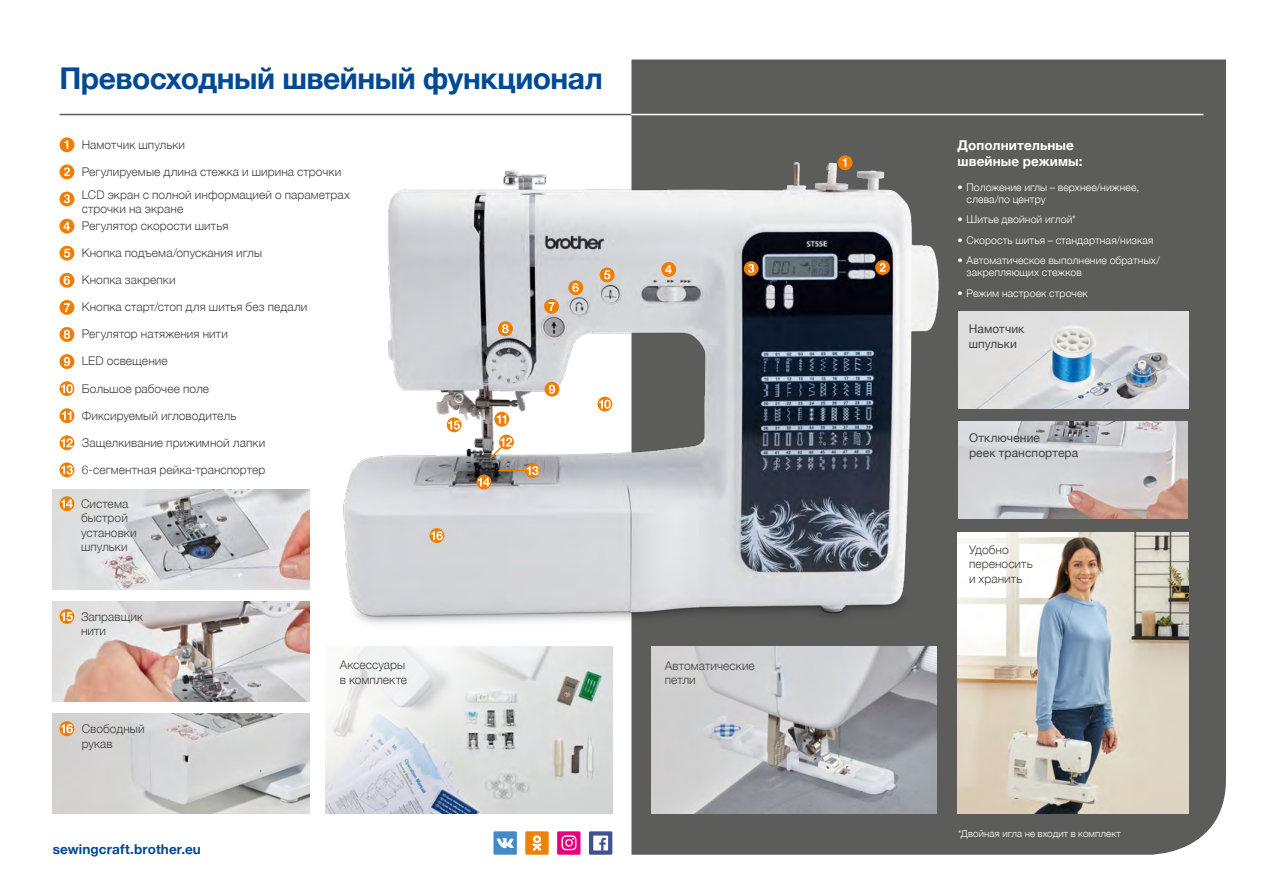
<style>
.page{position:relative;width:1263px;height:893px;background:#fff}
.page>*{position:absolute;margin:0;border:0;box-sizing:border-box;transform-origin:0 0}
.t1{font:700 30px "Helvetica Neue";letter-spacing:-.015em;color:#004994}
.t2{font:700 13.5px/16.2px "Helvetica Neue";letter-spacing:.01em;color:#fff}
.t3{font:700 13.5px "Helvetica Neue";letter-spacing:.01em;color:#004994}
.t4{font:300 12px/14.4px "Helvetica Neue";letter-spacing:.005em;color:#424241}
.t5{font:12px/14.4px "Helvetica Neue";letter-spacing:.01em;color:#424241}
.t6{font:300 10.5px/12px "Helvetica Neue";letter-spacing:.01em;color:#fff}
.t7{font:300 9.75px "Helvetica Neue";letter-spacing:.01em;color:#fff}
</style>
<div class="page">
<img style="left:53px;top:489px;width:256px;height:101px">
<img style="left:53px;top:601px;width:256px;height:101px">
<div style="left:631px;top:60px;width:595px;height:795px;background:#5c5c5b"></div>
<img style="left:343px;top:154px;width:627px;height:499px">
<img style="left:53px;top:713px;width:256px;height:100px">
<hr style="left:60px;top:114px;width:571px;height:1px;background:#5c5c5b">
<hr style="left:631px;top:114px;width:572px;height:1px;background:#fff">
<div style="left:60px;top:137px;width:14px;height:15px;background:#ef7d00;border-radius:50%"></div>
<svg style="left:64px;top:140px;width:4px;height:9px"></svg>
<svg style="left:838px;top:155px;width:15px;height:15px"></svg>
<svg style="left:843px;top:158px;width:3px;height:9px"></svg>
<div style="left:60px;top:164px;width:14px;height:15px;background:#ef7d00;border-radius:50%"></div>
<svg style="left:64px;top:167px;width:6px;height:9px"></svg>
<svg style="left:875px;top:260px;width:15px;height:15px"></svg>
<svg style="left:880px;top:263px;width:5px;height:9px"></svg>
<div style="left:60px;top:192px;width:14px;height:14px;background:#ef7d00;border-radius:50%"></div>
<svg style="left:64px;top:194px;width:6px;height:9px"></svg>
<div style="left:744px;top:261px;width:15px;height:15px;background:#ef7d00;border-radius:50%"></div>
<svg style="left:748px;top:264px;width:6px;height:9px"></svg>
<div style="left:60px;top:273px;width:14px;height:15px;background:#ef7d00;border-radius:50%"></div>
<svg style="left:64px;top:276px;width:6px;height:9px"></svg>
<div style="left:568px;top:280px;width:15px;height:15px;background:#ef7d00;border-radius:50%"></div>
<svg style="left:572px;top:283px;width:7px;height:9px"></svg>
<svg style="left:60px;top:246px;width:14px;height:15px"></svg>
<svg style="left:64px;top:249px;width:6px;height:9px"></svg>
<svg style="left:600px;top:267px;width:14px;height:15px"></svg>
<svg style="left:604px;top:270px;width:6px;height:9px"></svg>
<div style="left:60px;top:219px;width:14px;height:15px;background:#ef7d00;border-radius:50%"></div>
<svg style="left:63px;top:222px;width:7px;height:8px"></svg>
<div style="left:661px;top:262px;width:15px;height:15px;background:#ef7d00;border-radius:50%"></div>
<svg style="left:665px;top:265px;width:7px;height:9px"></svg>
<div style="left:60px;top:609px;width:14px;height:15px;background:#ef7d00;border-radius:50%"></div>
<svg style="left:61px;top:612px;width:12px;height:9px"></svg>
<svg style="left:447px;top:417px;width:15px;height:15px"></svg>
<svg style="left:448px;top:421px;width:12px;height:8px"></svg>
<svg style="left:477px;top:475px;width:14px;height:14px"></svg>
<svg style="left:478px;top:478px;width:12px;height:8px"></svg>
<svg style="left:60px;top:462px;width:14px;height:15px"></svg>
<svg style="left:61px;top:465px;width:12px;height:9px"></svg>
<svg style="left:60px;top:435px;width:14px;height:15px"></svg>
<svg style="left:61px;top:438px;width:12px;height:9px"></svg>
<svg style="left:60px;top:408px;width:14px;height:15px"></svg>
<svg style="left:62px;top:411px;width:9px;height:9px"></svg>
<svg style="left:494px;top:412px;width:15px;height:15px"></svg>
<svg style="left:497px;top:415px;width:9px;height:8px"></svg>
<svg style="left:59px;top:721px;width:15px;height:15px"></svg>
<svg style="left:61px;top:724px;width:12px;height:9px"></svg>
<svg style="left:60px;top:381px;width:14px;height:15px"></svg>
<svg style="left:61px;top:384px;width:12px;height:9px"></svg>
<svg style="left:597px;top:397px;width:15px;height:14px"></svg>
<svg style="left:599px;top:400px;width:12px;height:9px"></svg>
<div style="left:60px;top:354px;width:14px;height:15px;background:#ef7d00;border-radius:50%"></div>
<svg style="left:64px;top:357px;width:6px;height:9px"></svg>
<svg style="left:544px;top:382px;width:15px;height:15px"></svg>
<svg style="left:549px;top:385px;width:6px;height:9px"></svg>
<div style="left:60px;top:327px;width:14px;height:15px;background:#ef7d00;border-radius:50%"></div>
<svg style="left:64px;top:330px;width:6px;height:9px"></svg>
<div style="left:498px;top:321px;width:15px;height:15px;background:#ef7d00;border-radius:50%"></div>
<svg style="left:502px;top:324px;width:7px;height:9px"></svg>
<div style="left:60px;top:300px;width:14px;height:15px;background:#ef7d00;border-radius:50%"></div>
<svg style="left:64px;top:303px;width:6px;height:9px"></svg>
<div style="left:544px;top:299px;width:15px;height:15px;background:#ef7d00;border-radius:50%"></div>
<svg style="left:549px;top:302px;width:5px;height:9px"></svg>
<img style="left:958px;top:312px;width:230px;height:97px">
<div style="left:60px;top:496px;width:14px;height:15px;background:#ef7d00;border-radius:50%"></div>
<svg style="left:61px;top:499px;width:12px;height:9px"></svg>
<svg style="left:499px;top:435px;width:15px;height:14px"></svg>
<svg style="left:489px;top:438px;width:23px;height:22px"></svg>
<svg style="left:525px;top:463px;width:15px;height:15px"></svg>
<svg style="left:499px;top:466px;width:40px;height:9px"></svg>
<svg style="left:429px;top:528px;width:15px;height:15px"></svg>
<svg style="left:431px;top:531px;width:12px;height:9px"></svg>
<img style="left:652px;top:646px;width:284px;height:167px">
<svg style="left:326px;top:645px;width:286px;height:168px"></svg>
<img style="left:957px;top:533px;width:231px;height:284px">
<img style="left:958px;top:422px;width:230px;height:97px">
<svg style="left:589px;top:831px;width:23px;height:24px"></svg>
<svg style="left:593px;top:836px;width:15px;height:14px"></svg>
<div style="left:557px;top:831px;width:23px;height:24px;background:#e6007d"></div>
<svg style="left:562px;top:835px;width:14px;height:15px"></svg>
<div style="left:525px;top:831px;width:24px;height:24px;background:#ed8208"></div>
<svg style="left:532px;top:835px;width:10px;height:16px"></svg>
<div style="left:493px;top:831px;width:24px;height:24px;background:#458ac7"></div>
<svg style="left:497px;top:838px;width:17px;height:10px"></svg>
<h1 class="t1" style="left:60px;top:55px;width:545px">Превосходный швейный функционал</h1>
<p class="t4" style="left:82px;top:136px;width:105px">Намотчик шпульки</p>
<p class="t4" style="left:82px;top:159px;width:270px;line-height:23px">Регулируемые длина стежка и ширина строчки<br>LCD экран с полной информацией о параметрах</p>
<p class="t4" style="left:82px;top:200px;width:148px;line-height:16.5px">строчки на экране<br>Регулятор скорости шитья</p>
<p class="t4" style="left:82px;top:244px;width:182px">Кнопка подъема/опускания иглы</p>
<p class="t4" style="left:82px;top:272px;width:95px">Кнопка закрепки</p>
<p class="t4" style="left:82px;top:299px;width:227px">Кнопка старт/стоп для шитья без педали</p>
<p class="t4" style="left:82px;top:326px;width:148px">Регулятор натяжения нити</p>
<p class="t4" style="left:82px;top:353px;width:87px">LED освещение</p>
<p class="t4" style="left:82px;top:380px;width:129px">Большое рабочее поле</p>
<p class="t4" style="left:82px;top:407px;width:156px">Фиксируемый игловодитель</p>
<p class="t4" style="left:82px;top:434px;width:185px">Защелкивание прижимной лапки</p>
<p class="t4" style="left:82px;top:462px;width:185px">6-сегментная рейка-транспортер</p>
<p class="t4" style="left:81px;top:496px;width:57px">Система быстрой установки шпульки</p>
<p class="t4" style="left:81px;top:608px;width:64px">Заправщик нити</p>
<p class="t4" style="left:82px;top:721px;width:64px">Свободный рукав</p>
<p class="t3" style="left:53px;top:839px;width:150px">sewingcraft.brother.eu</p>
<p class="t4" style="left:340px;top:657px;width:69px">Аксессуары в комплекте</p>
<p class="t4" style="left:665px;top:658px;width:91px">Автоматические петли</p>
<p class="t2" style="left:957px;top:138px;width:126px">Дополнительные швейные режимы:</p>
<p class="t6" style="left:966px;top:180px;width:174px;text-indent:-9px">• Положение иглы – верхнее/нижнее, слева/по центру</p>
<p class="t6" style="left:957px;top:213px;width:120px">• Шитье двойной иглой*</p>
<p class="t6" style="left:957px;top:233px;width:197px">• Скорость шитья – стандартная/низкая</p>
<p class="t6" style="left:966px;top:254px;width:195px;text-indent:-9px">• Автоматическое выполнение обратных/ закрепляющих стежков</p>
<p class="t6" style="left:957px;top:286px;width:132px">• Режим настроек строчек</p>
<p class="t5" style="left:969px;top:322px;width:57px">Намотчик шпульки</p>
<p class="t5" style="left:969px;top:432px;width:111px">Отключение<br>реек транспортера</p>
<p class="t4" style="left:969px;top:541px;width:65px">Удобно переносить и хранить</p>
<p class="t7" style="left:958px;top:826px;width:164px">*Двойная игла не входит в комплект</p>
</div>
